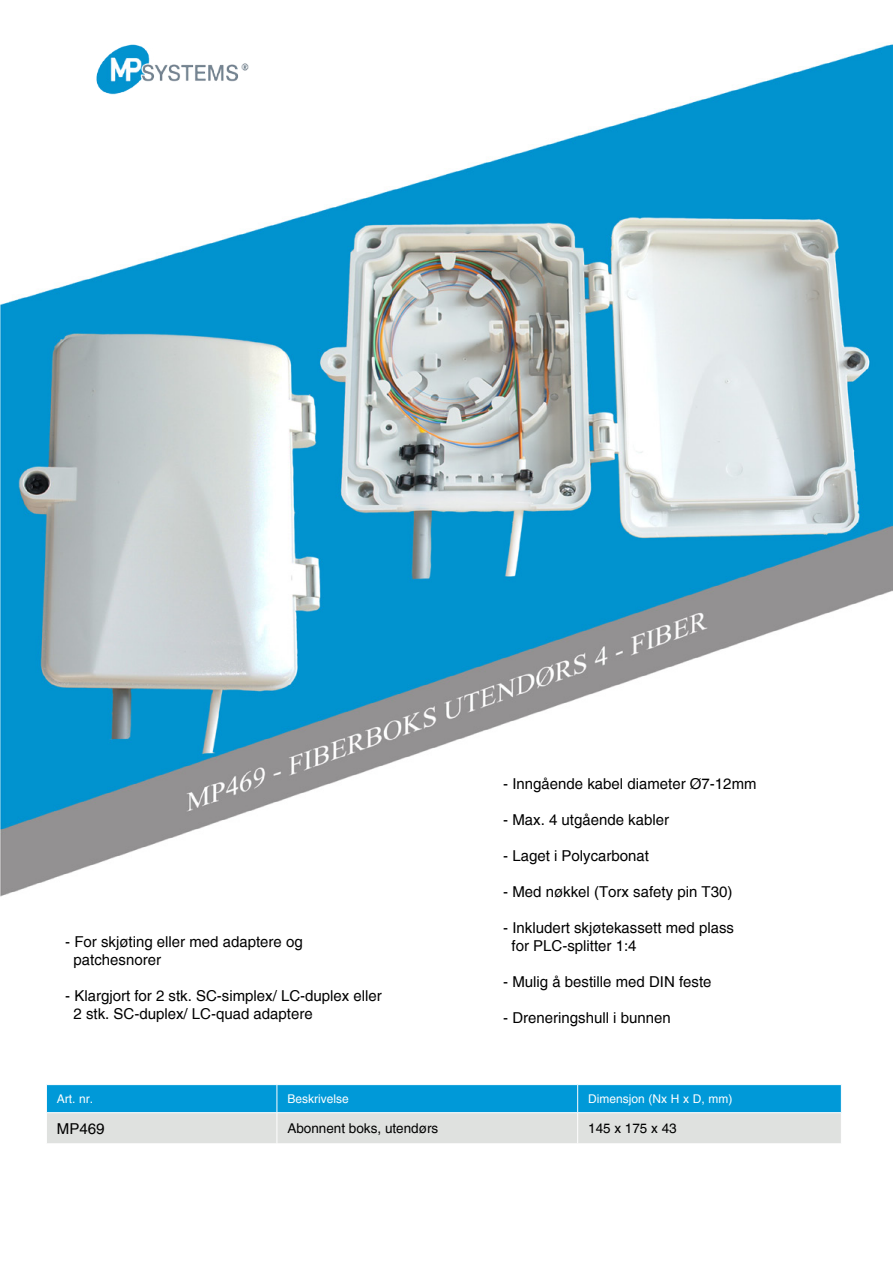
<style>
.page{position:relative;width:893px;height:1263px;background:#fff}
.page>*{position:absolute;margin:0;border:0;box-sizing:border-box;transform-origin:0 0}
.t1{font:15px/18px "Helvetica";color:#000}
.t2{font:13.5px "Helvetica";color:#000}
.t3{font:12px "Helvetica";color:#fff}
</style>
<div class="page">
<svg style="left:46px;top:1084px;width:796px;height:59px;background:#78c0dc"></svg>
<hr style="left:46px;top:1112px;width:231px;height:1px;background:#fff">
<hr style="left:46px;top:1113px;width:1px;height:30px;background:#fff">
<hr style="left:277px;top:1112px;width:301px;height:1px;background:#fff">
<hr style="left:277px;top:1113px;width:1px;height:30px;background:#fff">
<hr style="left:578px;top:1112px;width:264px;height:1px;background:#fff">
<hr style="left:577px;top:1113px;width:1px;height:30px;background:#fff">
<hr style="left:841px;top:1113px;width:1px;height:30px;background:#fff">
<img style="left:0;top:44px;width:893px;height:853px">
<img style="left:94px;top:44px;width:159px;height:51px">
<p class="t1" style="left:74px;top:933px;width:231px;text-indent:-8px">- For skjøting eller med adaptere og patchesnorer</p>
<p class="t1" style="left:74px;top:987px;width:310px;text-indent:-8px">- Klargjort for 2 stk. SC-simplex/ LC-duplex eller<br>2 stk. SC-duplex/ LC-quad adaptere</p>
<p class="t1" style="left:503px;top:774px;width:255px">- Inngående kabel diameter Ø7-12mm</p>
<p class="t1" style="left:503px;top:810px;width:167px">- Max. 4 utgående kabler</p>
<p class="t1" style="left:503px;top:846px;width:147px">- Laget i Polycarbonat</p>
<p class="t1" style="left:503px;top:882px;width:231px">- Med nøkkel (Torx safety pin T30)</p>
<p class="t1" style="left:511px;top:918px;width:224px;text-indent:-8px">- Inkludert skjøtekassett med plass for PLC-splitter 1:4</p>
<p class="t1" style="left:503px;top:972px;width:210px">- Mulig å bestille med DIN feste</p>
<p class="t1" style="left:503px;top:1008px;width:169px">- Dreneringshull i bunnen</p>
<p class="t3" style="left:57px;top:1092px;width:38px">Art. nr.</p>
<p class="t3" style="left:287px;top:1092px;width:63px">Beskrivelse</p>
<p class="t3" style="left:588px;top:1092px;width:146px">Dimensjon (Nx H x D, mm)</p>
<p class="t1" style="left:57px;top:1120px;width:49px">MP469</p>
<p class="t2" style="left:287px;top:1121px;width:152px">Abonnent boks, utendørs</p>
<p class="t2" style="left:588px;top:1121px;width:90px">145 x 175 x 43</p>
</div>
